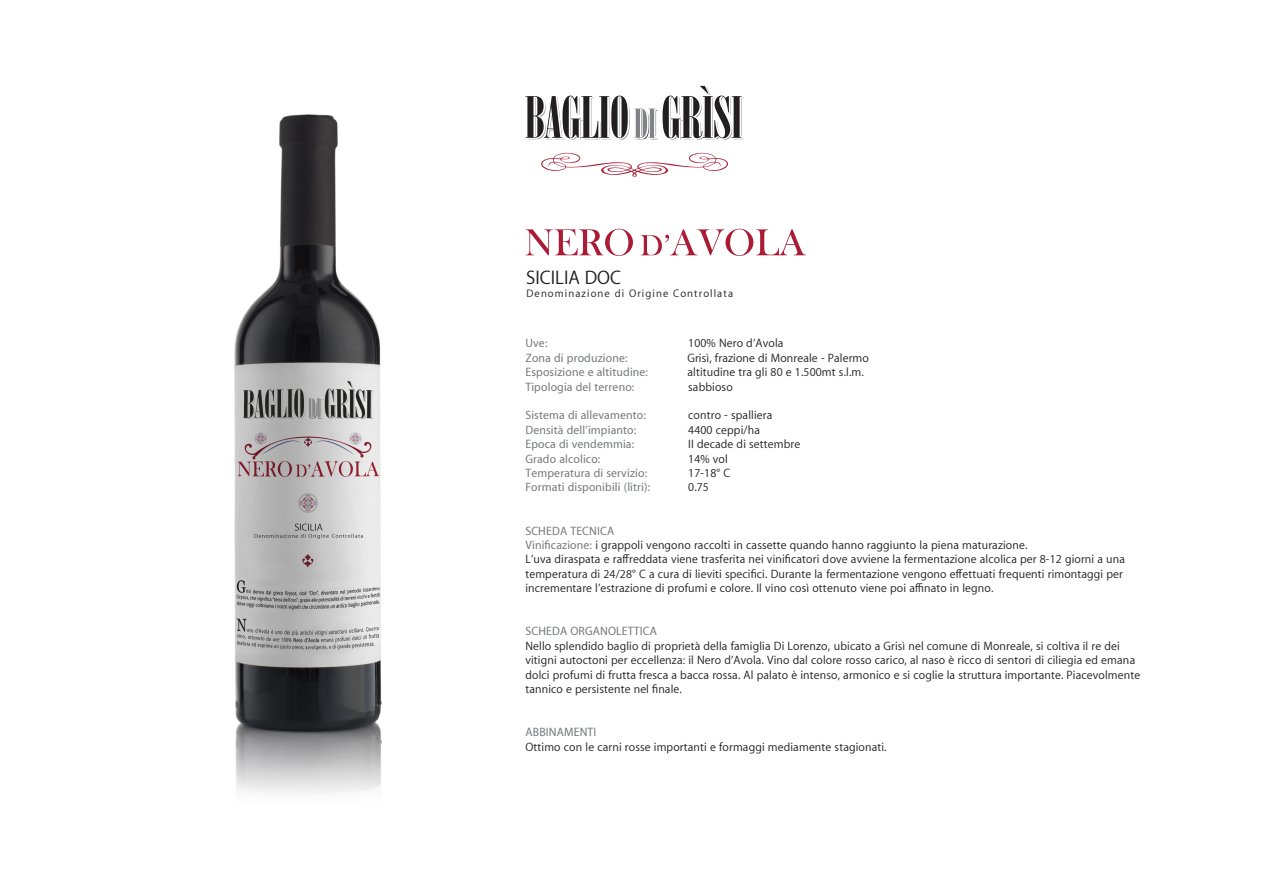
<style>
.page{position:relative;width:1263px;height:893px;background:#fff}
.page>*{position:absolute;margin:0;border:0;box-sizing:border-box;transform-origin:0 0}
.t1{font:19.35px "Myriad Set Pro Text";color:#231f20}
.t2{font:12px/14.4px "Myriad Set Pro Text";letter-spacing:.01em;color:#231f20}
.t3{font:500 12px "Myriad Set Pro";letter-spacing:.01em;color:#76787b}
.t4{font:10.95px "Myriad Set Pro Text";letter-spacing:.1em;color:#231f20}
.s1{font-family:"Myriad Set Pro";font-weight:500;color:#76787b}
</style>
<div class="page">
<svg style="left:525px;top:85px;width:219px;height:92px"></svg>
<svg style="left:525px;top:229px;width:281px;height:27px"></svg>
<img style="left:234px;top:114px;width:148px;height:680px">
<h1 class="t1" style="left:526px;top:262px;width:96px">SICILIA DOC</h1>
<p class="t4" style="left:526px;top:285px;width:208px">Denominazione di Origine Controllata</p>
<p class="t3" style="left:525px;top:334px;width:24px">Uve:</p>
<p class="t2" style="left:688px;top:336px;width:97px">100% Nero d’Avola</p>
<p class="t3" style="left:525px;top:349px;width:104px">Zona di produzione:</p>
<p class="t2" style="left:687px;top:350px;width:183px">Grisì, frazione di Monreale - Palermo</p>
<p class="t3" style="left:525px;top:363px;width:124px">Esposizione e altitudine:</p>
<p class="t2" style="left:687px;top:364px;width:178px">altitudine tra gli 80 e 1.500mt s.l.m.</p>
<p class="t3" style="left:525px;top:377px;width:110px">Tipologia del terreno:</p>
<p class="t2" style="left:688px;top:379px;width:46px">sabbioso</p>
<p class="t3" style="left:525px;top:406px;width:122px">Sistema di allevamento:</p>
<p class="t2" style="left:688px;top:408px;width:86px">contro - spalliera</p>
<p class="t3" style="left:525px;top:421px;width:112px">Densità dell’impianto:</p>
<p class="t2" style="left:688px;top:422px;width:73px">4400 ceppi/ha</p>
<p class="t3" style="left:525px;top:435px;width:110px">Epoca di vendemmia:</p>
<p class="t2" style="left:688px;top:436px;width:114px">II decade di settembre</p>
<p class="t3" style="left:525px;top:449px;width:76px">Grado alcolico:</p>
<p class="t2" style="left:688px;top:451px;width:41px">14% vol</p>
<p class="t3" style="left:525px;top:464px;width:123px">Temperatura di servizio:</p>
<p class="t2" style="left:688px;top:465px;width:43px">17-18° C</p>
<p class="t3" style="left:525px;top:478px;width:126px">Formati disponibili (litri):</p>
<p class="t2" style="left:688px;top:480px;width:22px">0.75</p>
<p class="t3" style="left:525px;top:521px;width:90px">SCHEDA TECNICA</p>
<p class="t2" style="left:525px;top:537px;width:601px"><span class="s1">Vinificazione:</span> i grappoli vengono raccolti in cassette quando hanno raggiunto la piena maturazione.<br>L’uva diraspata e raffreddata viene trasferita nei vinificatori dove avviene la fermentazione alcolica per 8-12 giorni a una temperatura di 24/28° C a cura di lieviti specifici. Durante la fermentazione vengono effettuati frequenti rimontaggi per incrementare l’estrazione di profumi e colore. Il vino così ottenuto viene poi affinato in legno.</p>
<p class="t3" style="left:525px;top:622px;width:133px">SCHEDA ORGANOLETTICA</p>
<p class="t2" style="left:525px;top:638px;width:616px">Nello splendido baglio di proprietà della famiglia Di Lorenzo, ubicato a Grisì nel comune di Monreale, si coltiva il re dei vitigni autoctoni per eccellenza: il Nero d’Avola. Vino dal colore rosso carico, al naso è ricco di sentori di ciliegia ed emana dolci profumi di frutta fresca a bacca rossa. Al palato è intenso, armonico e si coglie la struttura importante. Piacevolmente tannico e persistente nel finale.</p>
<p class="t3" style="left:525px;top:723px;width:72px">ABBINAMENTI</p>
<p class="t2" style="left:525px;top:739px;width:363px">Ottimo con le carni rosse importanti e formaggi mediamente stagionati.</p>
</div>
